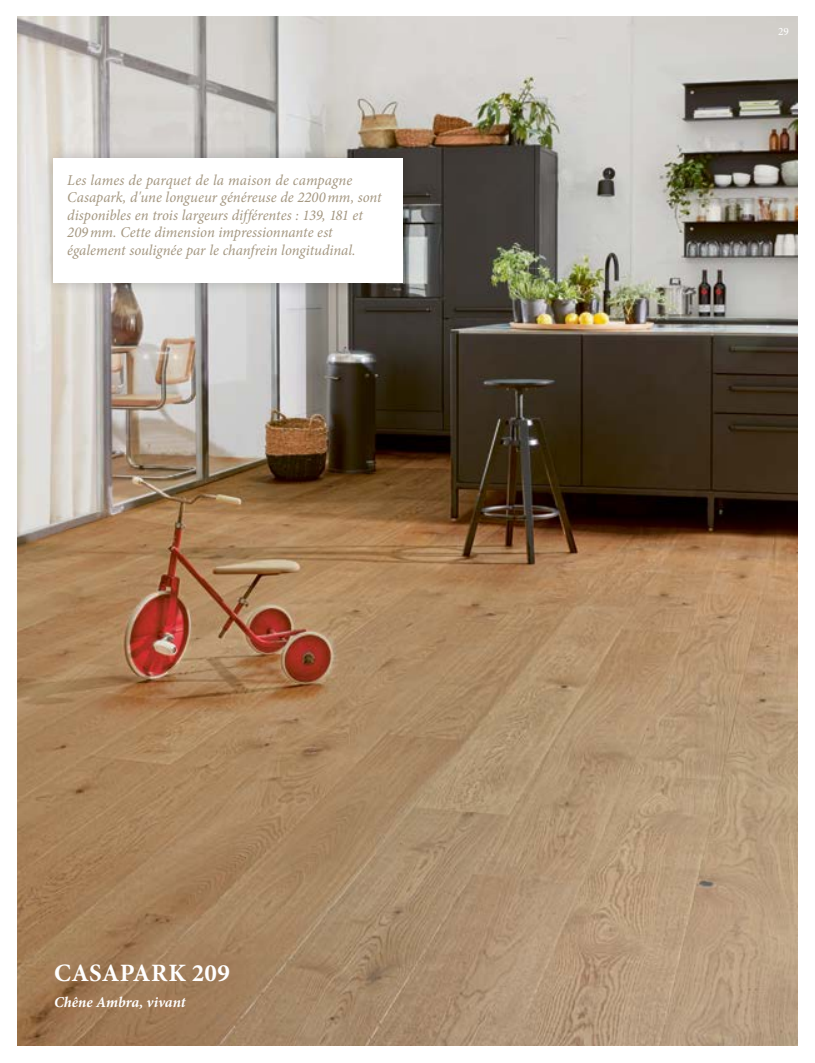
<style>
.page{position:relative;width:815px;height:1063px;background:#fff}
.page>*{position:absolute;margin:0;border:0;box-sizing:border-box;transform-origin:0 0}
.t1{font:700 25px "Minion Pro";letter-spacing:.02em;color:#fff}
.t2{font:italic 15px/17.5px "Minion Pro";color:#a49781}
.t3{font:italic 700 15px "Minion Pro";color:#fff}
.t4{font:11.25px "Minion Pro";color:#fff}
</style>
<div class="page">
<img style="left:18px;top:16px;width:779px;height:1029px">
<div style="left:40px;top:145px;width:376px;height:151px;background:#000;opacity:.2"></div>
<div style="left:53px;top:159px;width:350px;height:124px;background:#fff"></div>
<p class="t2" style="left:67px;top:171px;width:316px">Les lames de parquet de la maison de campagne Casapark, d'une longueur généreuse de 2200mm, sont disponibles en trois largeurs différentes : 139, 181 et 209mm. Cette dimension impressionnante est également soulignée par le chanfrein longitudinal.</p>
<h1 class="t1" style="left:54px;top:955px;width:177px">CASAPARK 209</h1>
<p class="t3" style="left:54px;top:992px;width:133px">Chêne Ambra, vivant</p>
<p class="t4" style="left:778px;top:24px;width:12px">29</p>
</div>
